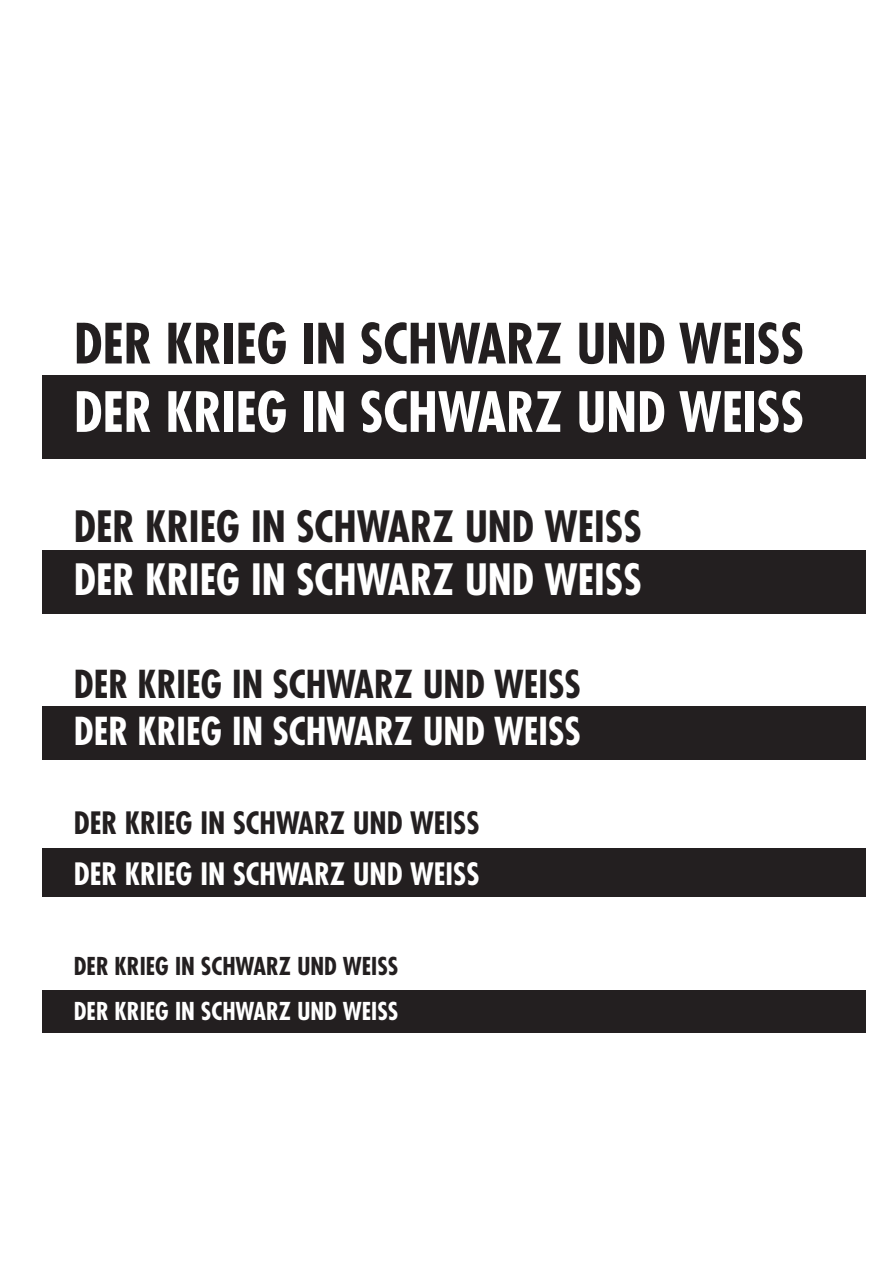
<style>
.page{position:relative;width:893px;height:1263px;background:#fff}
.page>*{position:absolute;margin:0;border:0;box-sizing:border-box;transform-origin:0 0}
.t1{font:700 condensed 54px "Futura";color:#231f20}
.t2{font:700 condensed 54px "Futura";color:#fff}
.t3{font:700 condensed 42px "Futura";color:#231f20}
.t4{font:700 condensed 42px "Futura";color:#fff}
.t5{font:700 condensed 37.5px "Futura";color:#231f20}
.t6{font:700 condensed 37.5px "Futura";color:#fff}
.t7{font:700 condensed 30px "Futura";color:#231f20}
.t8{font:700 condensed 30px "Futura";color:#fff}
.t9{font:700 condensed 24px "Futura";color:#231f20}
.t10{font:700 condensed 24px "Futura";color:#fff}
</style>
<div class="page">
<div style="left:43px;top:375px;width:823px;height:84px;background:#231f20"></div>
<div style="left:43px;top:550px;width:823px;height:63px;background:#231f20"></div>
<div style="left:43px;top:706px;width:823px;height:54px;background:#231f20"></div>
<div style="left:43px;top:848px;width:823px;height:48px;background:#231f20"></div>
<div style="left:43px;top:990px;width:823px;height:43px;background:#231f20"></div>
<p class="t1" style="left:74px;top:320px;width:732px">DER KRIEG IN SCHWARZ UND WEISS</p>
<p class="t2" style="left:74px;top:388px;width:732px">DER KRIEG IN SCHWARZ UND WEISS</p>
<p class="t3" style="left:74px;top:508px;width:569px">DER KRIEG IN SCHWARZ UND WEISS</p>
<p class="t4" style="left:74px;top:561px;width:569px">DER KRIEG IN SCHWARZ UND WEISS</p>
<p class="t5" style="left:74px;top:668px;width:509px">DER KRIEG IN SCHWARZ UND WEISS</p>
<p class="t6" style="left:74px;top:715px;width:509px">DER KRIEG IN SCHWARZ UND WEISS</p>
<p class="t7" style="left:74px;top:810px;width:407px">DER KRIEG IN SCHWARZ UND WEISS</p>
<p class="t8" style="left:74px;top:860px;width:407px">DER KRIEG IN SCHWARZ UND WEISS</p>
<p class="t9" style="left:74px;top:955px;width:326px">DER KRIEG IN SCHWARZ UND WEISS</p>
<p class="t10" style="left:74px;top:1000px;width:326px">DER KRIEG IN SCHWARZ UND WEISS</p>
</div>
